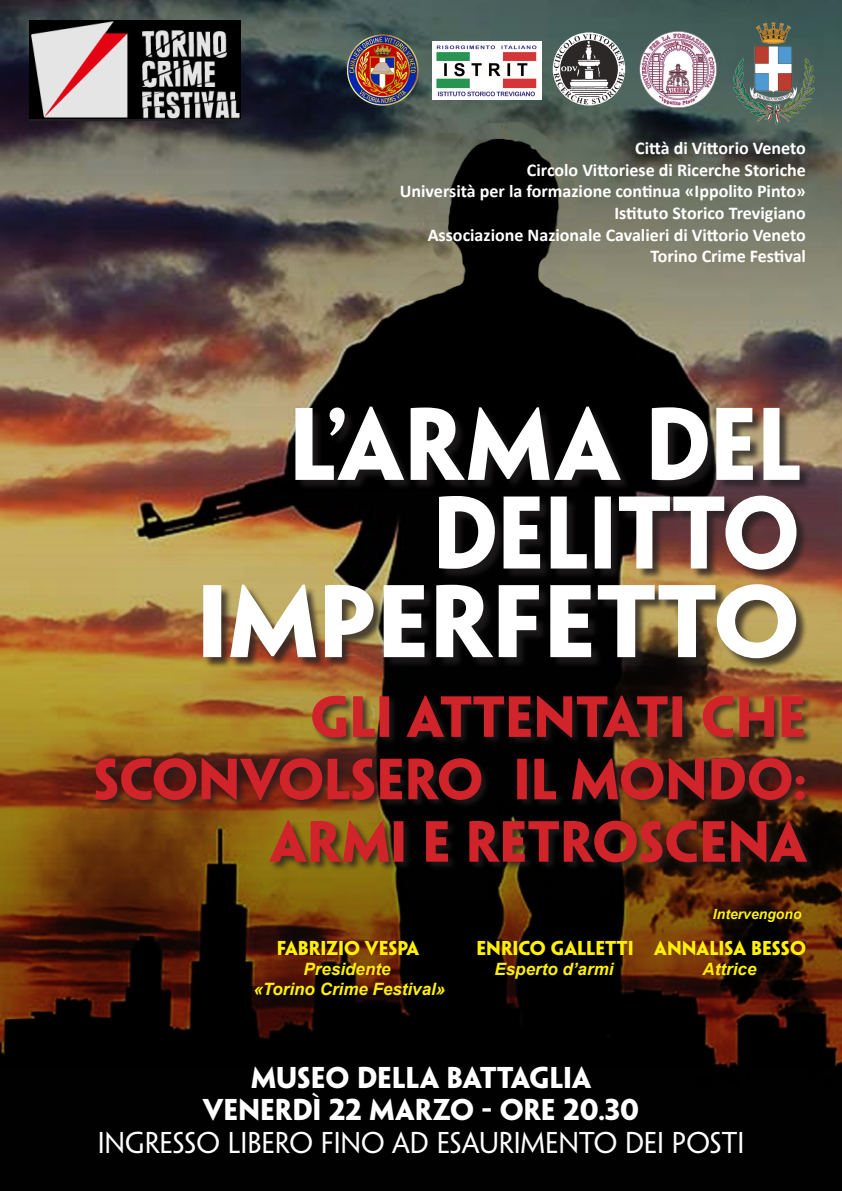
<style>
.page{position:relative;width:842px;height:1191px;background:#fff}
.page>*{position:absolute;margin:0;border:0;box-sizing:border-box;transform-origin:0 0}
.t1{font:700 92.3px "Penumbra Sans Std";color:#fff;scale:1.05 1}
.t2{font:700 92.3px "Penumbra Sans Std";color:#fff}
.t3{font:700 92.3px "Penumbra Sans Std";color:#fff;scale:.94 1}
.t4{font:700 52px/62.4px "Penumbra Sans Std";color:#d1232a;text-align:right}
.t5{font:700 27px "Penumbra Sans Std";color:#fff}
.t6{font:27px "Penumbra Sans Std";color:#fff}
.t7{font:700 18px "Calibri";color:#fff}
.t8{font:700 18px "Penumbra Sans Std";color:#fff101}
.t9{font:italic 700 17px "Arial";color:#fff101}
.t10{font:italic 700 14px "Arial";color:#fff101}
</style>
<div class="page">
<img style="left:0;top:0;width:842px;height:1191px">
<div style="left:204px;top:407px;width:638px;height:310px;background:#231f20;opacity:.75"></div>
<div style="left:94px;top:694px;width:748px;height:208px;background:#231f20;opacity:.75"></div>
<img style="left:724px;top:19px;width:94px;height:111px">
<img style="left:553px;top:32px;width:72px;height:73px">
<img style="left:640px;top:31px;width:76px;height:77px">
<img style="left:432px;top:41px;width:109px;height:58px">
<img style="left:346px;top:32px;width:74px;height:76px">
<div style="left:30px;top:21px;width:211px;height:100px;background:linear-gradient(to right,#231f20,#231f20)"></div>
<img style="left:30px;top:21px;width:211px;height:97px">
<p class="t7" style="left:635px;top:137px;width:172px">Città di Vittorio Veneto</p>
<p class="t7" style="left:527px;top:158px;width:281px">Circolo Vittoriese di Ricerche Storiche</p>
<p class="t7" style="left:400px;top:180px;width:408px">Università per la formazione continua «Ippolito Pinto»</p>
<p class="t7" style="left:614px;top:201px;width:193px">Istituto Storico Trevigiano</p>
<p class="t7" style="left:428px;top:223px;width:380px">Associazione Nazionale Cavalieri di Vittorio Veneto</p>
<p class="t7" style="left:650px;top:245px;width:157px">Torino Crime Festival</p>
<p class="t2" style="left:289px;top:385px;width:514px">L’ARMA DEL</p>
<p class="t3" style="left:433px;top:474px;width:392px">DELITTO</p>
<p class="t1" style="left:196px;top:563px;width:576px">IMPERFETTO</p>
<p class="t4" style="left:311px;top:685px;width:497px">GLI ATTENTATI CHE</p>
<p class="t4" style="left:93px;top:748px;width:715px">SCONVOLSERO IL MONDO:<br>ARMI E RETROSCENA</p>
<p class="t10" style="left:713px;top:904px;width:90px">Intervengono</p>
<p class="t8" style="left:277px;top:936px;width:144px">FABRIZIO VESPA</p>
<p class="t8" style="left:476px;top:936px;width:331px">ENRICO GALLETTI ANNALISA BESSO</p>
<p class="t9" style="left:304px;top:957px;width:88px">Presidente</p>
<p class="t9" style="left:494px;top:957px;width:121px">Esperto d’armi</p>
<p class="t9" style="left:703px;top:957px;width:55px">Attrice</p>
<p class="t9" style="left:253px;top:978px;width:193px">«Torino Crime Festival»</p>
<p class="t5" style="left:251px;top:1060px;width:342px">MUSEO DELLA BATTAGLIA</p>
<p class="t5" style="left:203px;top:1093px;width:438px">VENERDÌ 22 MARZO - ORE 20.30</p>
<p class="t6" style="left:98px;top:1126px;width:648px">INGRESSO LIBERO FINO AD ESAURIMENTO DEI POSTI</p>
</div>
